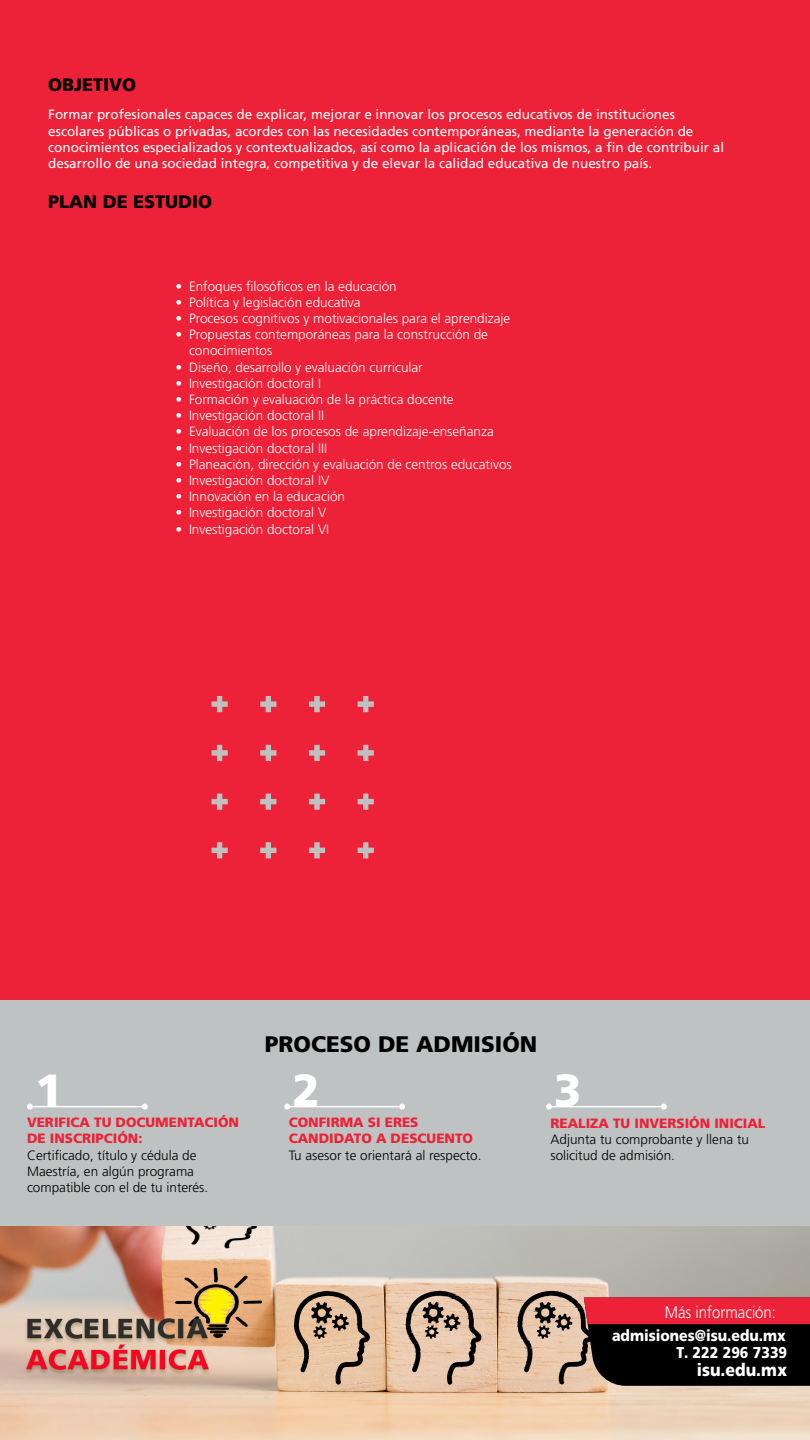
<style>
.page{position:relative;width:810px;height:1440px;background:#fff}
.page>*{position:absolute;margin:0;border:0;box-sizing:border-box;transform-origin:0 0}
.CARRERA{font:900 45px "Frutiger LT Std";color:#fff}
.TÍTULO_NEGRO{font:900 22.5px "Frutiger LT Std";color:#000}
.t1{font:900 18px "Frutiger LT Std";color:#000}
.t2{font:900 17.7px "Frutiger LT Std";color:#fff;scale:.89 1}
.t3{font:300 16.73px "Frutiger LT Std";color:#fff;scale:.89 1}
.t4{font:900 15.75px/17.7px "Frutiger LT Std";color:#fff;text-align:right;scale:.89 1}
.t5{font:300 13.5px/16.2px "Frutiger LT Std";color:#fff}
.t6{font:13.5px/16.2px "Frutiger LT Std";color:#fff}
.PERFIL-3{font:300 13.5px/16.2px "Frutiger LT Std";color:#000}
.PERFIL-1{font:900 13.5px/16.2px "Frutiger LT Std";color:#ed2137}
</style>
<div class="page">
<img style="left:0;top:1226px;width:810px;height:214px">
<div style="left:0;top:0;width:810px;height:999px;background:#ed2137"></div>
<div style="left:0;top:1000px;width:810px;height:226px;background:#bfc2c2"></div>
<hr style="left:30px;top:1106px;width:115px;height:1px;background:#fff">
<svg style="left:142px;top:1104px;width:6px;height:6px"></svg>
<svg style="left:27px;top:1104px;width:6px;height:6px"></svg>
<hr style="left:287px;top:1106px;width:115px;height:1px;background:#fff">
<svg style="left:399px;top:1104px;width:6px;height:6px"></svg>
<svg style="left:284px;top:1104px;width:6px;height:6px"></svg>
<hr style="left:549px;top:1106px;width:115px;height:1px;background:#fff">
<svg style="left:661px;top:1104px;width:6px;height:6px"></svg>
<svg style="left:546px;top:1104px;width:6px;height:6px"></svg>
<img style="left:21px;top:1283px;width:195px;height:110px">
<svg style="left:211px;top:696px;width:17px;height:16px"></svg>
<svg style="left:260px;top:696px;width:16px;height:16px"></svg>
<svg style="left:309px;top:696px;width:16px;height:16px"></svg>
<svg style="left:358px;top:696px;width:16px;height:16px"></svg>
<svg style="left:211px;top:842px;width:17px;height:16px"></svg>
<svg style="left:211px;top:794px;width:17px;height:16px"></svg>
<svg style="left:211px;top:745px;width:17px;height:16px"></svg>
<svg style="left:260px;top:842px;width:16px;height:16px"></svg>
<svg style="left:260px;top:794px;width:16px;height:16px"></svg>
<svg style="left:260px;top:745px;width:16px;height:16px"></svg>
<svg style="left:309px;top:842px;width:16px;height:16px"></svg>
<svg style="left:309px;top:794px;width:16px;height:16px"></svg>
<svg style="left:309px;top:745px;width:16px;height:16px"></svg>
<svg style="left:358px;top:842px;width:16px;height:16px"></svg>
<svg style="left:358px;top:794px;width:16px;height:16px"></svg>
<svg style="left:358px;top:745px;width:16px;height:16px"></svg>
<svg style="left:584px;top:1298px;width:226px;height:88px;background:#4d1016"></svg>
<p class="t1" style="left:48px;top:73px;width:90px">OBJETIVO</p>
<p class="t6" style="left:48px;top:107px;width:677px">Formar profesionales capaces de explicar, mejorar e innovar los procesos educativos de instituciones escolares públicas o privadas, acordes con las necesidades contemporáneas, mediante la generación de conocimientos especializados y contextualizados, así como la aplicación de los mismos, a fin de contribuir al desarrollo de una sociedad integra, competitiva y de elevar la calidad educativa de nuestro país.</p>
<p class="t1" style="left:48px;top:190px;width:166px">PLAN DE ESTUDIO</p>
<p class="t5" style="left:176px;top:278px;width:223px">• Enfoques filosóficos en la educación</p>
<p class="t5" style="left:176px;top:294px;width:187px">• Política y legislación educativa</p>
<p class="t5" style="left:176px;top:310px;width:336px">• Procesos cognitivos y motivacionales para el aprendizaje</p>
<p class="t5" style="left:189px;top:327px;width:301px;text-indent:-14px">• Propuestas contemporáneas para la construcción de conocimientos</p>
<p class="t5" style="left:176px;top:359px;width:249px">• Diseño, desarrollo y evaluación curricular</p>
<p class="t5" style="left:176px;top:375px;width:147px">• Investigación doctoral I</p>
<p class="t5" style="left:176px;top:391px;width:280px">• Formación y evaluación de la práctica docente</p>
<p class="t5" style="left:176px;top:408px;width:150px">• Investigación doctoral II</p>
<p class="t5" style="left:176px;top:424px;width:320px">• Evaluación de los procesos de aprendizaje-enseñanza</p>
<p class="t5" style="left:176px;top:440px;width:153px">• Investigación doctoral III</p>
<p class="t5" style="left:176px;top:456px;width:338px">• Planeación, dirección y evaluación de centros educativos</p>
<p class="t5" style="left:176px;top:472px;width:155px">• Investigación doctoral IV</p>
<p class="t5" style="left:176px;top:489px;width:171px">• Innovación en la educación</p>
<p class="t5" style="left:176px;top:505px;width:152px">• Investigación doctoral V</p>
<p class="t5" style="left:176px;top:521px;width:155px">• Investigación doctoral VI</p>
<p class="TÍTULO_NEGRO" style="left:265px;top:1031px;width:274px">PROCESO DE ADMISIÓN</p>
<p class="CARRERA" style="left:35px;top:1063px;width:29px">1</p>
<p class="CARRERA" style="left:292px;top:1063px;width:29px">2</p>
<p class="CARRERA" style="left:554px;top:1063px;width:29px">3</p>
<p class="PERFIL-1" style="left:27px;top:1114px;width:214px">VERIFICA TU DOCUMENTACIÓN<br>DE INSCRIPCIÓN:</p>
<p class="PERFIL-3" style="left:27px;top:1147px;width:183px">Certificado, título y cédula de<br>Maestría, en algún programa compatible con el de tu interés.</p>
<p class="PERFIL-1" style="left:289px;top:1114px;width:131px">CONFIRMA SI ERES</p>
<p class="PERFIL-1" style="left:289px;top:1131px;width:186px">CANDIDATO A DESCUENTO</p>
<p class="PERFIL-3" style="left:289px;top:1147px;width:194px">Tu asesor te orientará al respecto.</p>
<p class="PERFIL-1" style="left:550px;top:1115px;width:216px">REALIZA TU INVERSIÓN INICIAL</p>
<p class="PERFIL-3" style="left:550px;top:1132px;width:200px">Adjunta tu comprobante y llena tu solicitud de admisión.</p>
<p class="t3" style="left:665px;top:1303px;width:126px">Más información:</p>
<p class="t4" style="left:612px;top:1326px;width:198px">admisiones@isu.edu.mx<br>T. 222 296 7339</p>
<h3 class="t2" style="left:697px;top:1359px;width:103px">isu.edu.mx</h3>
</div>
